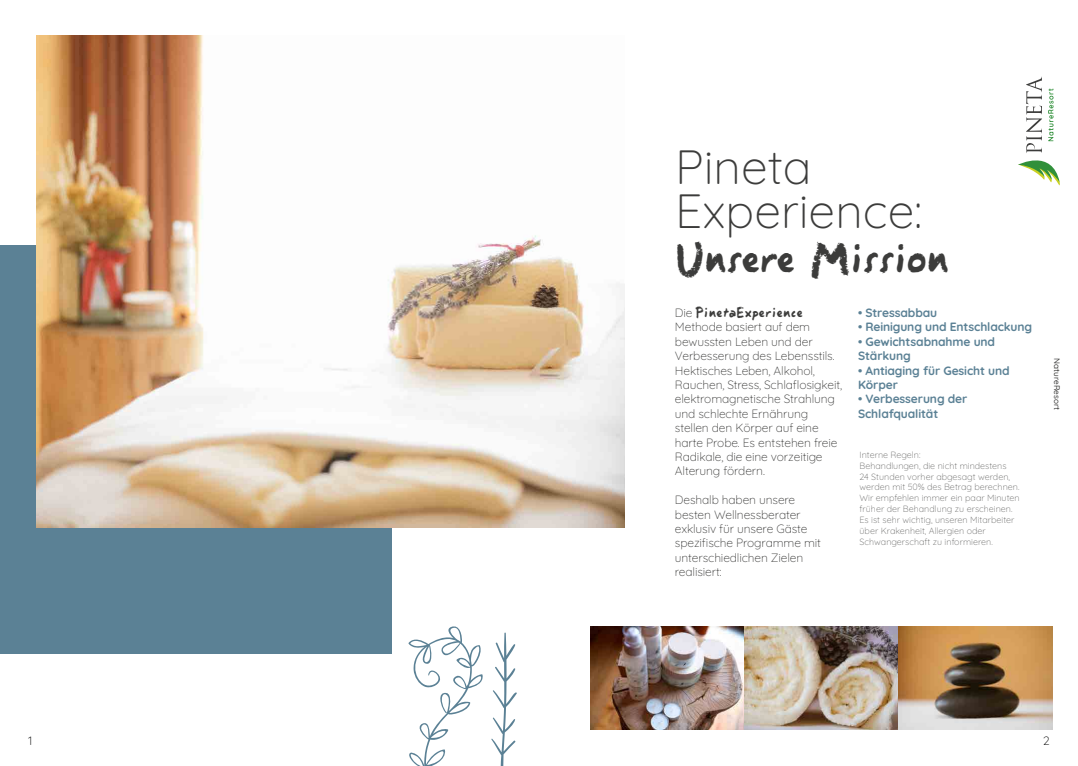
<style>
.page{position:relative;width:1078px;height:766px;background:#fff}
.page>*{position:absolute;margin:0;border:0;box-sizing:border-box;transform-origin:0 0}
.t1{font:300 48px/44px "Quicksand";color:#3c3c3b}
.t2{font:36.3px "Pineta Hotel";letter-spacing:-.075em;color:#3c3c3b}
.t3{font:300 12px/14.4px "Quicksand";letter-spacing:-.01em;color:#3c3c3b}
.t4{font:700 12px/14.4px "Quicksand";letter-spacing:-.01em;color:#5b8195}
.t5{font:12px "Pineta Hotel";letter-spacing:-.02em;color:#3c3c3b}
.t6{font:300 12px "Quicksand";color:#000}
.t7{font:300 9px/10.8px "Quicksand";color:#6b6b6a}
.t8{font:500 8.1px "Quicksand";color:#3c3c3b}
.s1{font-family:"Quicksand";font-weight:300}
</style>
<div class="page">
<div style="left:0;top:244px;width:391px;height:409px;background:#5b8195"></div>
<svg style="left:1018px;top:77px;width:41px;height:108px"></svg>
<img style="left:590px;top:626px;width:462px;height:103px">
<svg style="left:408px;top:626px;width:75px;height:139px"></svg>
<svg style="left:491px;top:632px;width:26px;height:133px"></svg>
<img style="left:36px;top:35px;width:588px;height:492px">
<h1 class="t1" style="left:675px;top:140px;width:248px">Pineta<br>Experience:</h1>
<h2 class="t2" style="left:675px;top:234px;width:276px">Unsere Mission</h2>
<p class="t4" style="left:857px;top:304px;width:80px">• Stressabbau</p>
<p class="t4" style="left:857px;top:318px;width:175px">• Reinigung und Entschlackung</p>
<p class="t4" style="left:857px;top:333px;width:138px">• Gewichtsabnahme und<br>Stärkung</p>
<p class="t4" style="left:857px;top:362px;width:153px">• Antiaging für Gesicht und<br>Körper</p>
<p class="t4" style="left:857px;top:390px;width:111px">• Verbesserung der<br>Schlafqualität</p>
<p class="t7" style="left:859px;top:448px;width:161px">Interne Regeln:<br>Behandlungen, die nicht mindestens<br>24 Stunden vorher abgesagt werden, werden mit 50% des Betrag berechnen.<br>Wir empfehlen immer ein paar Minuten früher der Behandlung zu erscheinen.<br>Es ist sehr wichtig, unseren Mitarbeiter über Krakenheit, Allergien oder Schwangerschaft zu informieren.</p>
<p class="t5" style="left:674px;top:304px;width:130px"><span class="s1">Die</span> PinetaExperience</p>
<p class="t3" style="left:674px;top:318px;width:169px">Methode basiert auf dem bewussten Leben und der<br>Verbesserung des Lebensstils.<br>Hektisches Leben, Alkohol,<br>Rauchen, Stress, Schlaflosigkeit, elektromagnetische Strahlung und schlechte Ernährung stellen den Körper auf eine harte Probe. Es entstehen freie<br>Radikale, die eine vorzeitige<br>Alterung fördern.</p>
<p class="t3" style="left:674px;top:491px;width:148px">Deshalb haben unsere besten Wellnessberater exklusiv für unsere Gäste spezifische Programme mit unterschiedlichen Zielen realisiert:</p>
<p class="t8" style="left:1063px;top:358px;width:53px;rotate:90deg">NatureResort</p>
<p class="t6" style="left:28px;top:731px;width:6px">1</p>
<p class="t6" style="left:1042px;top:731px;width:8px">2</p>
</div>
